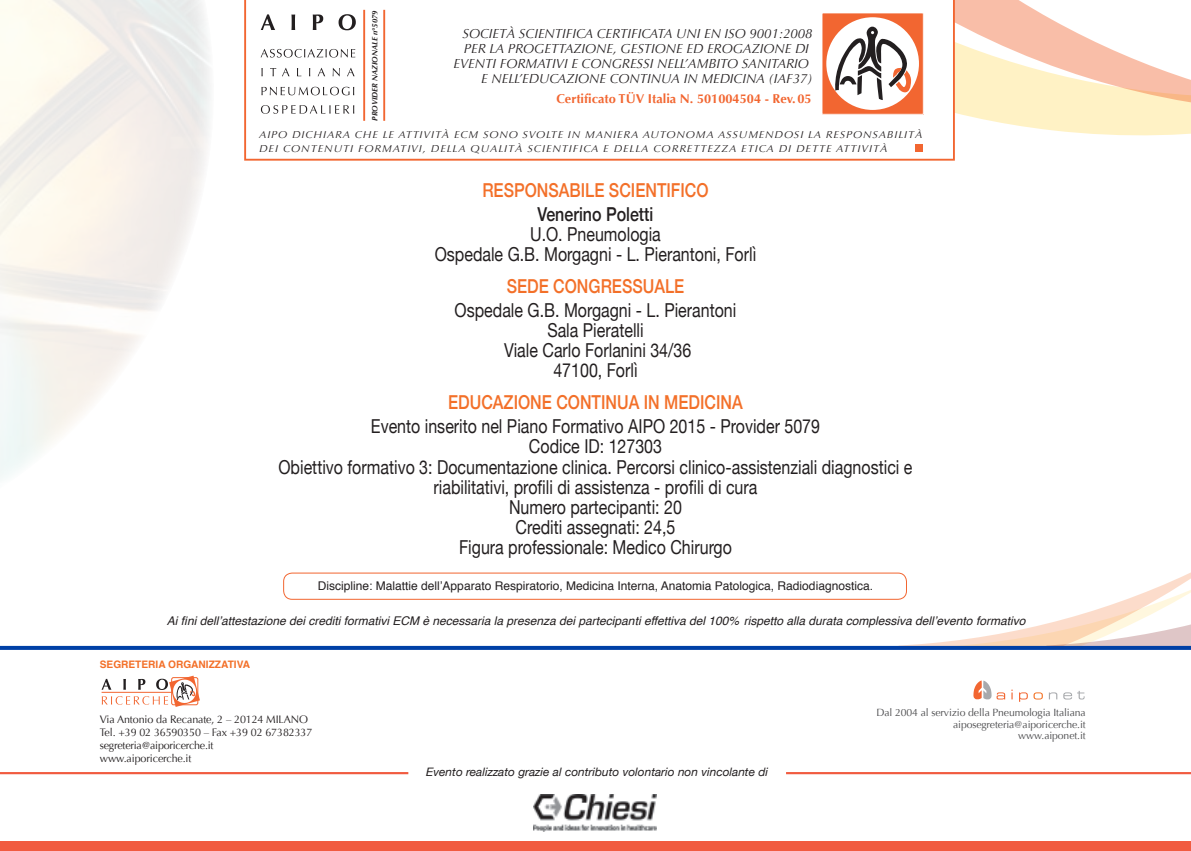
<style>
.page{position:relative;width:1191px;height:851px;background:#fff}
.page>*{position:absolute;margin:0;border:0;box-sizing:border-box;transform-origin:0 0}
.t1{font:19.2px/20px "Helvetica Neue";color:#231f20;text-align:center;scale:.83 1}
.t2{font:500 19.2px "Helvetica Neue";color:#f37029;scale:.83 1}
.t3{font:500 19.2px "Helvetica Neue";color:#231f20;scale:.83 1}
.t4{font:italic 13.2px/15px "Optima";color:#231f20;text-align:right}
.t5{font:700 12.8px "Optima";color:#f26631}
.t6{font:italic 12px "Helvetica";color:#231f20}
.t7{font:12px "Helvetica";color:#231f20}
.t8{font:italic 11.6px "Helvetica Neue";color:#231f20}
.t9{font:10.8px/13px "Optima";letter-spacing:-.01em;color:#231f20}
.t10{font:10.4px/11.8px "Optima";letter-spacing:-.01em;color:#4d4d4f;text-align:right}
.t11{font:700 10.4px "Helvetica";color:#f37029}
.t12{font:italic 10px/13.2px "Optima";letter-spacing:.08em;color:#231f20;scale:1.09 1}
.t13{font:italic 700 7.8px "Optima";color:#231f20}
</style>
<div class="page">
<svg style="left:955px;top:0;width:236px;height:136px"></svg>
<svg style="left:877px;top:574px;width:148px;height:71px"></svg>
<svg style="left:1025px;top:572px;width:166px;height:73px"></svg>
<svg style="left:0;top:645px;width:1191px;height:4px;background:#3868b6"></svg>
<div style="left:0;top:841px;width:1191px;height:9px;background:#f15b40"></div>
<div style="left:283px;top:572px;width:624px;height:27px;border:1px solid #f26631;border-radius:9px"></div>
<svg style="left:244px;top:0;width:711px;height:161px"></svg>
<hr style="left:363px;top:10px;width:2px;height:111px;background:#f26631">
<hr style="left:383px;top:10px;width:2px;height:111px;background:#f26631">
<div style="left:915px;top:144px;width:8px;height:7px;background:#f26631"></div>
<svg style="left:102px;top:675px;width:98px;height:31px"></svg>
<svg style="left:1019px;top:692px;width:8px;height:9px"></svg>
<svg style="left:1033px;top:692px;width:9px;height:7px"></svg>
<svg style="left:1048px;top:692px;width:9px;height:7px"></svg>
<svg style="left:1063px;top:691px;width:21px;height:8px"></svg>
<svg style="left:973px;top:680px;width:32px;height:19px"></svg>
<hr style="left:0;top:772px;width:408px;height:2px;background:#f15b40">
<hr style="left:786px;top:772px;width:405px;height:2px;background:#f15b40">
<img style="left:534px;top:794px;width:122px;height:37px">
<p class="t13" style="left:370px;top:121px;width:112px;rotate:-90deg">PROVIDER NAZIONALE n°5079</p>
<p class="t4" style="left:453px;top:26px;width:360px">SOCIETÀ SCIENTIFICA CERTIFICATA UNI EN ISO 9001:2008<br>PER LA PROGETTAZIONE, GESTIONE ED EROGAZIONE DI EVENTI FORMATIVI E CONGRESSI NELL’AMBITO SANITARIO E NELL’EDUCAZIONE CONTINUA IN MEDICINA (IAF37)</p>
<p class="t5" style="left:556px;top:91px;width:257px">Certificato TÜV Italia N. 501004504 - Rev. 05</p>
<p class="t12" style="left:259px;top:128px;width:610px">AIPO DICHIARA CHE LE ATTIVITÀ ECM SONO SVOLTE IN MANIERA AUTONOMA ASSUMENDOSI LA RESPONSABILITÀ<br>DEI CONTENUTI FORMATIVI, DELLA QUALITÀ SCIENTIFICA E DELLA CORRETTEZZA ETICA DI DETTE ATTIVITÀ</p>
<p class="t2" style="left:482px;top:175px;width:274px">RESPONSABILE SCIENTIFICO</p>
<p class="t3" style="left:537px;top:199px;width:141px">Venerino Poletti</p>
<p class="t1" style="left:435px;top:225px;width:389px">U.O. Pneumologia<br>Ospedale G.B. Morgagni - L. Pierantoni, Forlì</p>
<p class="t2" style="left:507px;top:271px;width:215px">SEDE CONGRESSUALE</p>
<p class="t1" style="left:454px;top:301px;width:341px">Ospedale G.B. Morgagni - L. Pierantoni<br>Sala Pieratelli<br>Viale Carlo Forlanini 34/36<br>47100, Forlì</p>
<p class="t2" style="left:448px;top:387px;width:356px">EDUCAZIONE CONTINUA IN MEDICINA</p>
<p class="t1" style="left:278px;top:417px;width:765px">Evento inserito nel Piano Formativo AIPO 2015 - Provider 5079<br>Codice ID: 127303<br>Obiettivo formativo 3: Documentazione clinica. Percorsi clinico-assistenziali diagnostici e riabilitativi, profili di assistenza - profili di cura<br>Numero partecipanti: 20<br>Crediti assegnati: 24,5<br>Figura professionale: Medico Chirurgo</p>
<p class="t7" style="left:318px;top:576px;width:556px">Discipline: Malattie dell’Apparato Respiratorio, Medicina Interna, Anatomia Patologica, Radiodiagnostica.</p>
<p class="t6" style="left:167px;top:611px;width:860px">Ai fini dell’attestazione dei crediti formativi ECM è necessaria la presenza dei partecipanti effettiva del 100% rispetto alla durata complessiva dell’evento formativo</p>
<p class="t11" style="left:100px;top:656px;width:152px">SEGRETERIA ORGANIZZATIVA</p>
<p class="t9" style="left:100px;top:713px;width:214px">Via Antonio da Recanate, 2 – 20124 MILANO Tel. +39 02 36590350 – Fax +39 02 67382337 segreteria@aiporicerche.it<br>www.aiporicerche.it</p>
<p class="t8" style="left:426px;top:763px;width:343px">Evento realizzato grazie al contributo volontario non vincolante di</p>
<p class="t10" style="left:876px;top:706px;width:211px">Dal 2004 al servizio della Pneumologia Italiana aiposegreteria@aiporicerche.it<br>www.aiponet.it</p>
</div>
